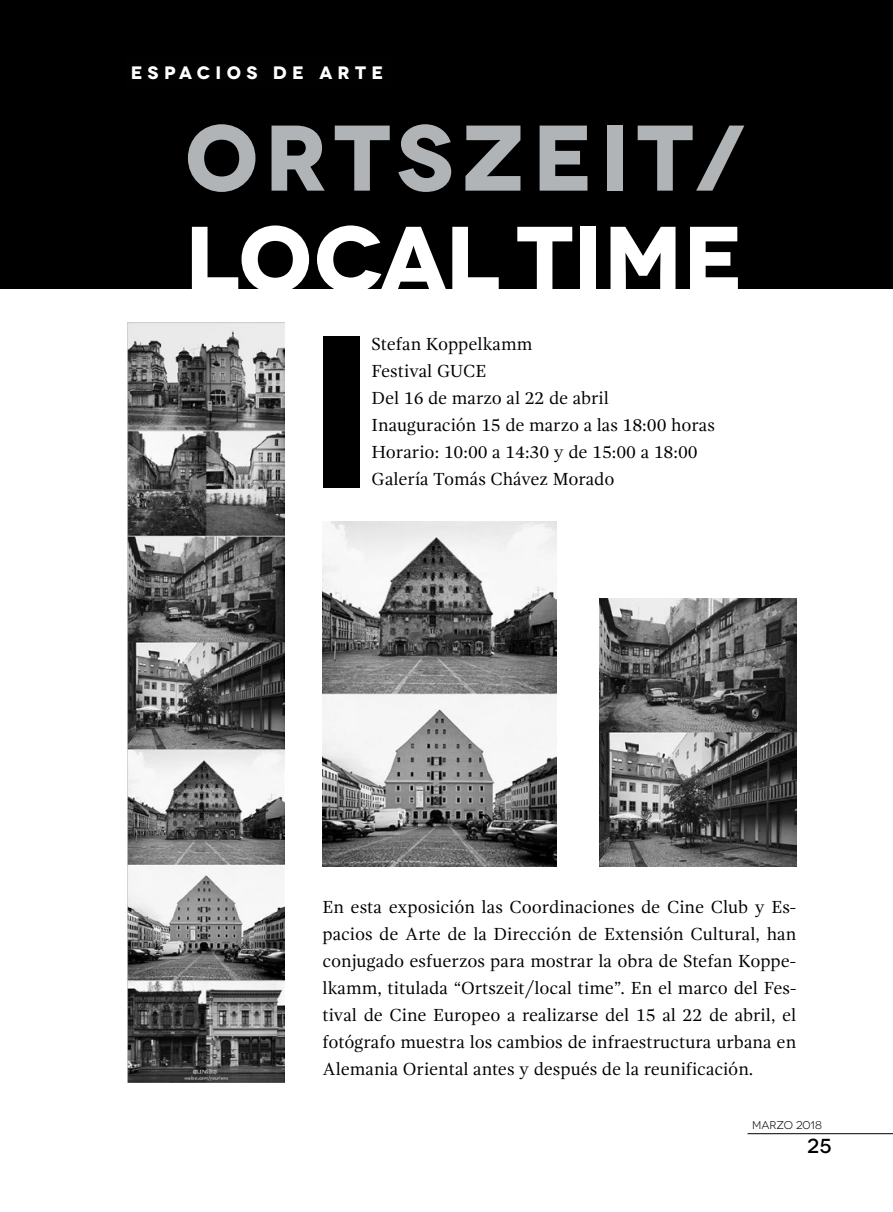
<style>
.page{position:relative;width:893px;height:1212px;background:#fff}
.page>*{position:absolute;margin:0;border:0;box-sizing:border-box;transform-origin:0 0}
.t1{font:700 92.92px "Novecentowide";letter-spacing:.07em;color:#b1b4b6}
.t2{font:700 92.92px "Novecentowide";color:#fff}
.t3{font:500 20.25px "Novecentowide";color:#000}
.t4{font:18px/27px "Gandhi Serif";color:#000}
.t5{font:700 18px "Novecentowide";letter-spacing:.29em;color:#fff}
.t6{font:11.25px "Novecentowide";color:#000}
</style>
<div class="page">
<div style="left:0;top:0;width:893px;height:289px;background:#000"></div>
<hr style="left:747px;top:1133px;width:146px;height:1px;background:#000">
<div style="left:323px;top:336px;width:37px;height:152px;background:#000"></div>
<img style="left:128px;top:322px;width:157px;height:760px">
<img style="left:323px;top:521px;width:234px;height:346px">
<img style="left:600px;top:599px;width:196px;height:268px">
<p class="t5" style="left:131px;top:62px;width:254px">ESPACIOS DE ARTE</p>
<h1 class="t1" style="left:185px;top:100px;width:561px">ORTSZEIT/</h1>
<h1 class="t2" style="left:185px;top:201px;width:561px">LOCAL TIME</h1>
<p class="t4" style="left:372px;top:331px;width:345px">Stefan Koppelkamm<br>Festival GUCE<br>Del 16 de marzo al 22 de abril<br>Inauguración 15 de marzo a las 18:00 horas<br>Horario: 10:00 a 14:30 y de 15:00 a 18:00<br>Galería Tomás Chávez Morado</p>
<p class="t4" style="left:322px;top:894px;width:475px;text-align:justify">En esta exposición las Coordinaciones de Cine Club y Es&shy;pacios de Arte de la Dirección de Extensión Cultural, han conjugado esfuerzos para mostrar la obra de Stefan Koppe&shy;lkamm, titulada “Ortszeit/local time”. En el marco del Fes&shy;tival de Cine Europeo a realizarse del 15 al 22 de abril, el fotógrafo muestra los cambios de infraestructura urbana en Alemania Oriental antes y después de la reunificación.</p>
<p class="t6" style="left:752px;top:1119px;width:72px">MARZO 2018</p>
<p class="t3" style="left:807px;top:1134px;width:26px">25</p>
</div>
